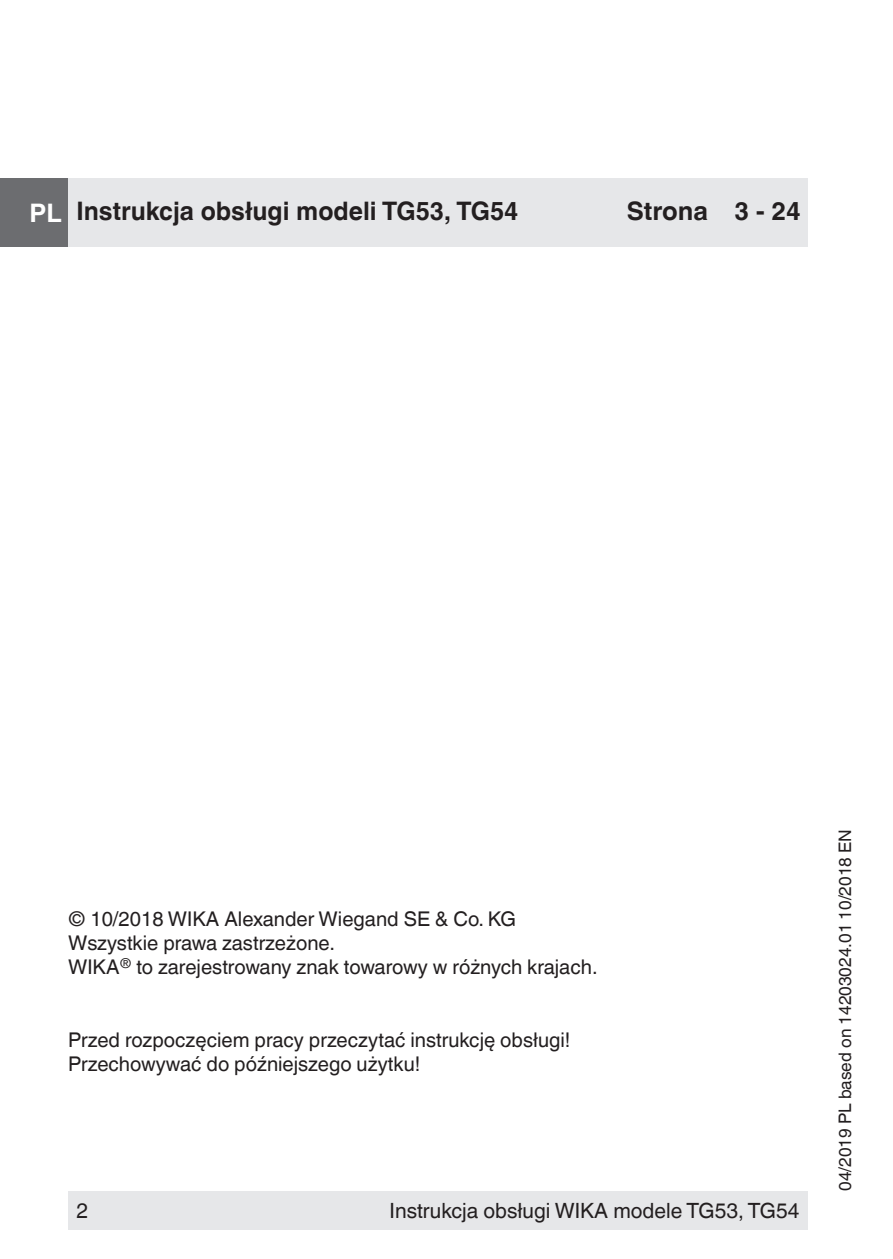
<style>
.page{position:relative;width:893px;height:1259px;background:#fff}
.page>*{position:absolute;margin:0;border:0;box-sizing:border-box;transform-origin:0 0}
.t1{font:700 25.5px "Helvetica World";color:#231f20}
.t2{font:21px "Helvetica World";color:#231f20}
.t3{font:20.4px/24.3px "Helvetica World";color:#231f20}
.t4{font:17.4px "Helvetica World";color:#231f20}
.s1{color:#fff}
</style>
<div class="page">
<div style="left:68px;top:1191px;width:740px;height:38px;background:#e6e7e9"></div>
<div style="left:68px;top:179px;width:740px;height:68px;background:#e6e7e9"></div>
<div style="left:0;top:179px;width:68px;height:68px;background:#6c6d70"></div>
<p class="t1" style="left:30px;top:196px;width:490px"><span class="s1">PL</span> Instrukcja obsługi modeli TG53, TG54</p>
<p class="t1" style="left:627px;top:196px;width:176px">Strona 3 - 24</p>
<p class="t3" style="left:68px;top:906px;width:531px">© 10/2018 WIKA Alexander Wiegand SE &amp; Co. KG<br>Wszystkie prawa zastrzeżone.<br>WIKA<sup>®</sup> to zarejestrowany znak towarowy w różnych krajach.</p>
<p class="t3" style="left:68px;top:1028px;width:504px">Przed rozpoczęciem pracy przeczytać instrukcję obsługi!<br>Przechowywać do późniejszego użytku!</p>
<p class="t2" style="left:77px;top:1198px;width:13px">2</p>
<p class="t2" style="left:390px;top:1198px;width:411px">Instrukcja obsługi WIKA modele TG53, TG54</p>
<p class="t4" style="left:835px;top:1191px;width:363px;rotate:-90deg">04/2019 PL based on 14203024.01 10/2018 EN</p>
</div>
